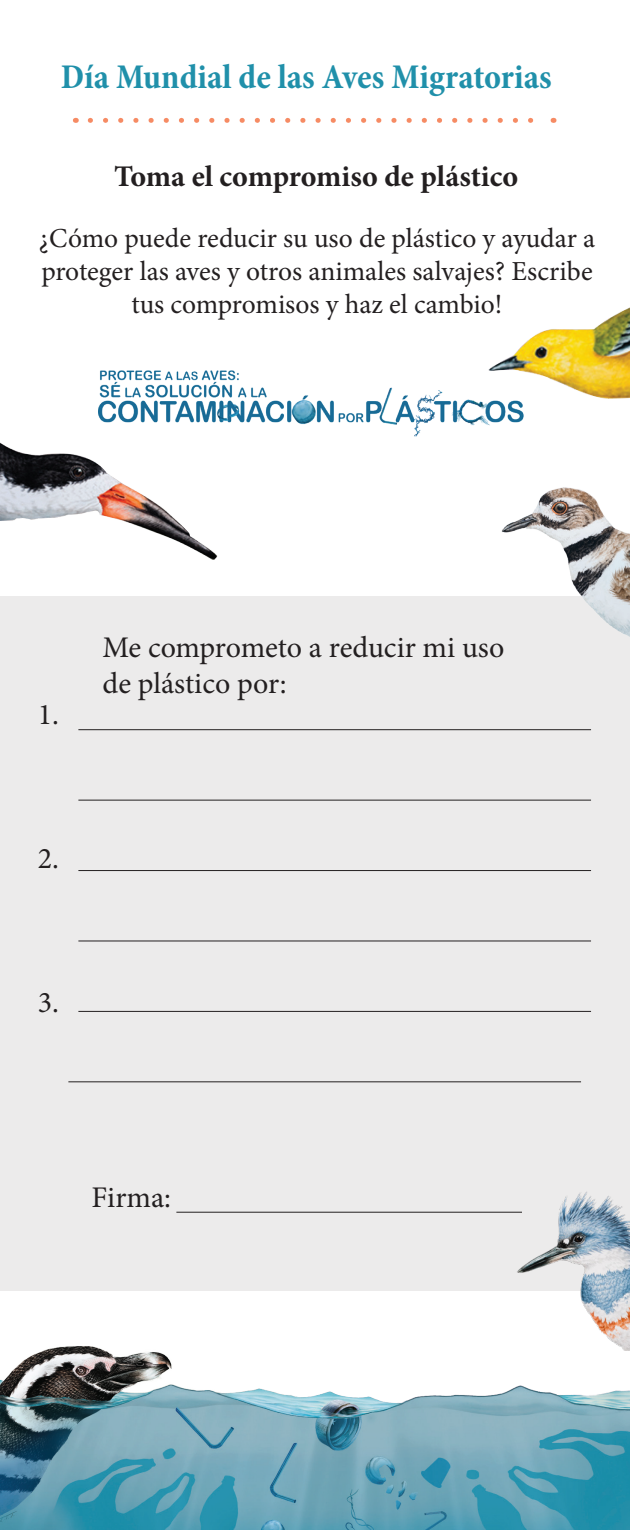
<style>
.page{position:relative;width:630px;height:1530px;background:#fff}
.page>*{position:absolute;margin:0;border:0;box-sizing:border-box;transform-origin:0 0}
.t1{font:700 condensed 35px "Minion Pro";color:#2090aa}
.t2{font:30px/36px "Minion Pro";color:#231f20}
.t3{font:700 30px "Minion Pro";letter-spacing:-.005em;color:#231f20}
.t4{font:27.5px/33px "Minion Pro";color:#231f20;text-align:center}
</style>
<div class="page">
<img style="left:0;top:1346px;width:630px;height:184px">
<div style="left:0;top:596px;width:630px;height:695px;background:#ecebeb"></div>
<img style="left:494px;top:307px;width:136px;height:92px">
<img style="left:0;top:442px;width:218px;height:118px">
<img style="left:501px;top:487px;width:129px;height:150px">
<img style="left:99px;top:366px;width:432px;height:77px">
<img style="left:480px;top:1191px;width:150px;height:160px">
<hr style="left:176px;top:1212px;width:346px;height:1px;background:#231f20">
<svg style="left:90px;top:118px;width:444px;height:5px"></svg>
<hr style="left:78px;top:729px;width:513px;height:1px;background:#231f20">
<hr style="left:78px;top:800px;width:513px;height:1px;background:#231f20">
<hr style="left:78px;top:870px;width:513px;height:1px;background:#231f20">
<hr style="left:78px;top:941px;width:513px;height:1px;background:#231f20">
<hr style="left:78px;top:1011px;width:513px;height:1px;background:#231f20">
<hr style="left:68px;top:1081px;width:513px;height:1px;background:#231f20">
<p class="t1" style="left:61px;top:52px;width:492px">Día Mundial de las Aves Migratorias</p>
<p class="t3" style="left:114px;top:155px;width:405px">Toma el compromiso de plástico</p>
<p class="t4" style="left:39px;top:222px;width:558px">¿Cómo puede reducir su uso de plástico y ayudar a proteger las aves y otros animales salvajes? Escribe tus compromisos y haz el cambio!</p>
<p class="t2" style="left:38px;top:697px;width:23px">1.</p>
<p class="t2" style="left:102px;top:630px;width:403px">Me comprometo a reducir mi uso de plástico por:</p>
<p class="t2" style="left:38px;top:841px;width:23px">2.</p>
<p class="t2" style="left:38px;top:985px;width:23px">3.</p>
<p class="t2" style="left:91px;top:1180px;width:81px">Firma:</p>
</div>
